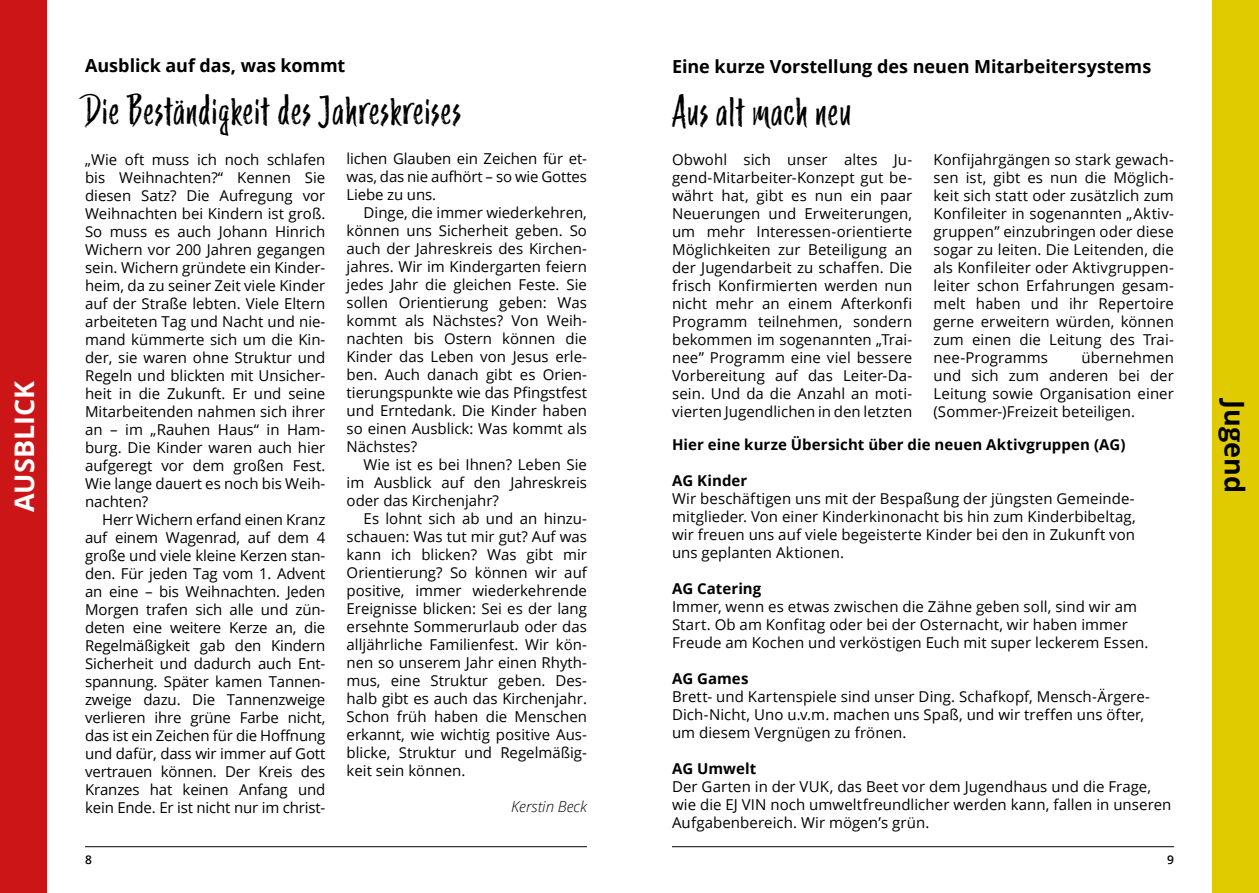
<style>
.page{position:relative;width:1259px;height:893px;background:#fff}
.page>*{position:absolute;margin:0;border:0;box-sizing:border-box;transform-origin:0 0}
.t1{font:39px "Trailmade";letter-spacing:.025em;color:#000}
.t2{font:700 27px "Open Sans";color:#fff}
.t3{font:700 27px "Open Sans";color:#000}
.t4{font:700 18px "Open Sans";letter-spacing:-.005em;color:#000}
.t5{font:15px/18px "Open Sans";letter-spacing:.005em;color:#000;text-align:justify}
.t6{font:700 15px "Open Sans";letter-spacing:.005em;color:#000}
.t7{font:italic 300 15px "Open Sans";color:#000}
.t8{font:600 12px "Open Sans";color:#000}
</style>
<div class="page">
<hr style="left:85px;top:846px;width:502px;height:1px;background:#000">
<hr style="left:672px;top:846px;width:502px;height:1px;background:#000">
<div style="left:0;top:0;width:47px;height:893px;background:#cb1517"></div>
<div style="left:1212px;top:0;width:47px;height:893px;background:#dfcb00"></div>
<h2 class="t2" style="left:5px;top:512px;width:133px;rotate:-90deg">AUSBLICK</h2>
<p class="t4" style="left:85px;top:53px;width:262px">Ausblick auf das, was kommt</p>
<h1 class="t1" style="left:85px;top:86px;width:377px">Die Beständigkeit des Jahreskreises</h1>
<p class="t5" style="left:85px;top:150px;width:242px">„Wie oft muss ich noch schlafen bis Weihnachten?“ Kennen Sie diesen Satz? Die Aufregung vor Weihnachten bei Kindern ist groß.<br>So muss es auch Johann Hinrich Wichern vor 200 Jahren gegangen sein. Wichern gründete ein Kinder&shy;heim, da zu seiner Zeit viele Kinder auf der Straße lebten. Viele Eltern arbeiteten Tag und Nacht und nie&shy;mand kümmerte sich um die Kin&shy;der, sie waren ohne Struktur und Regeln und blickten mit Unsicher&shy;heit in die Zukunft. Er und seine Mitarbeitenden nahmen sich ihrer an – im „Rauhen Haus“ in Ham&shy;burg. Die Kinder waren auch hier aufgeregt vor dem großen Fest.<br>Wie lange dauert es noch bis Weih&shy;nachten?</p>
<p class="t5" style="left:85px;top:510px;width:242px;text-indent:17px">Herr Wichern erfand einen Kranz auf einem Wagenrad, auf dem 4 große und viele kleine Kerzen stan&shy;den. Für jeden Tag vom 1. Advent an eine – bis Weihnachten. Jeden Morgen trafen sich alle und zün&shy;deten eine weitere Kerze an, die Regelmäßigkeit gab den Kindern Sicherheit und dadurch auch Ent&shy;spannung. Später kamen Tannen&shy;zweige dazu. Die Tannenzweige verlieren ihre grüne Farbe nicht, das ist ein Zeichen für die Hoffnung und dafür, dass wir immer auf Gott vertrauen können. Der Kreis des Kranzes hat keinen Anfang und kein Ende. Er ist nicht nur im christ-</p>
<p class="t5" style="left:347px;top:149px;width:242px">lichen Glauben ein Zeichen für et&shy;was, das nie aufhört – so wie Gottes Liebe zu uns.</p>
<p class="t5" style="left:347px;top:203px;width:242px;text-indent:17px">Dinge, die immer wiederkehren, können uns Sicherheit geben. So auch der Jahreskreis des Kirchen&shy;jahres. Wir im Kindergarten feiern jedes Jahr die gleichen Feste. Sie sollen Orientierung geben: Was kommt als Nächstes? Von Weih&shy;nachten bis Ostern können die Kinder das Leben von Jesus erle&shy;ben. Auch danach gibt es Orien&shy;tierungspunkte wie das Pfingstfest und Erntedank. Die Kinder haben so einen Ausblick: Was kommt als Nächstes?</p>
<p class="t5" style="left:347px;top:455px;width:242px;text-indent:17px">Wie ist es bei Ihnen? Leben Sie im Ausblick auf den Jahreskreis oder das Kirchenjahr?</p>
<p class="t5" style="left:347px;top:509px;width:242px;text-indent:17px">Es lohnt sich ab und an hinzu&shy;schauen: Was tut mir gut? Auf was kann ich blicken? Was gibt mir Orientierung? So können wir auf positive, immer wiederkehrende Ereignisse blicken: Sei es der lang ersehnte Sommerurlaub oder das alljährliche Familienfest. Wir kön&shy;nen so unserem Jahr einen Rhyth&shy;mus, eine Struktur geben. Des&shy;halb gibt es auch das Kirchenjahr.<br>Schon früh haben die Menschen erkannt, wie wichtig positive Aus&shy;blicke, Struktur und Regelmäßig&shy;keit sein können.</p>
<p class="t7" style="left:511px;top:796px;width:77px">Kerstin Beck</p>
<p class="t4" style="left:672px;top:54px;width:481px">Eine kurze Vorstellung des neuen Mitarbeitersystems</p>
<h1 class="t1" style="left:672px;top:87px;width:180px">Aus alt mach neu</h1>
<p class="t5" style="left:933px;top:150px;width:242px">Konfijahrgängen so stark gewach&shy;sen ist, gibt es nun die Möglich&shy;keit sich statt oder zusätzlich zum Konfileiter in sogenannten „Aktiv&shy;gruppen” einzubringen oder diese sogar zu leiten. Die Leitenden, die als Konfileiter oder Aktivgruppen&shy;leiter schon Erfahrungen gesam&shy;melt haben und ihr Repertoire gerne erweitern würden, können zum einen die Leitung des Trai&shy;nee-Programms</p>
<p class="t5" style="left:672px;top:150px;width:242px">Obwohl sich unser altes Ju&shy;gend-Mitarbeiter-Konzept gut be&shy;währt hat, gibt es nun ein paar Neuerungen und Erweiterungen, um mehr Interessen-orientierte Möglichkeiten zur Beteiligung an der Jugendarbeit zu schaffen. Die frisch Konfirmierten werden nun nicht mehr an einem Afterkonfi Programm teilnehmen, sondern bekommen im sogenannten „Trai&shy;nee” Programm eine viel bessere Vorbereitung auf das Leiter-Da&shy;sein. Und da die Anzahl an moti&shy;vierten Jugendlichen in den letzten</p>
<p class="t5" style="left:933px;top:348px;width:242px;text-indent:148px">übernehmen und sich zum anderen bei der Leitung sowie Organisation einer (Sommer-)Freizeit beteiligen.</p>
<p class="t6" style="left:672px;top:434px;width:455px">Hier eine kurze Übersicht über die neuen Aktivgruppen (AG)</p>
<p class="t6" style="left:672px;top:470px;width:77px">AG Kinder</p>
<p class="t5" style="left:672px;top:489px;width:465px">Wir beschäftigen uns mit der Bespaßung der jüngsten Gemeinde&shy;mitglieder. Von einer Kinderkinonacht bis hin zum Kinderbibeltag, wir freuen uns auf viele begeisterte Kinder bei den in Zukunft von uns geplanten Aktionen.</p>
<p class="t6" style="left:672px;top:578px;width:91px">AG Catering</p>
<p class="t5" style="left:672px;top:597px;width:478px;text-align:left">Immer, wenn es etwas zwischen die Zähne geben soll, sind wir am<br>Start. Ob am Konfitag oder bei der Osternacht, wir haben immer<br>Freude am Kochen und verköstigen Euch mit super leckerem Essen.</p>
<p class="t6" style="left:672px;top:668px;width:78px">AG Games</p>
<p class="t5" style="left:672px;top:687px;width:479px;text-align:left">Brett- und Kartenspiele sind unser Ding. Schafkopf, Mensch-Ärgere-<br>Dich-Nicht, Uno u.v.m. machen uns Spaß, und wir treffen uns öfter, um diesem Vergnügen zu frönen.</p>
<p class="t6" style="left:672px;top:758px;width:86px">AG Umwelt</p>
<p class="t5" style="left:672px;top:777px;width:501px;text-align:left">Der Garten in der VUK, das Beet vor dem Jugendhaus und die Frage, wie die EJ VIN noch umweltfreundlicher werden kann, fallen in unseren<br>Aufgabenbereich. Wir mögen’s grün.</p>
<p class="t8" style="left:85px;top:851px;width:8px">8</p>
<p class="t8" style="left:1167px;top:851px;width:8px">9</p>
<h2 class="t3" style="left:1253px;top:400px;width:94px;rotate:90deg">Jugend</h2>
</div>
